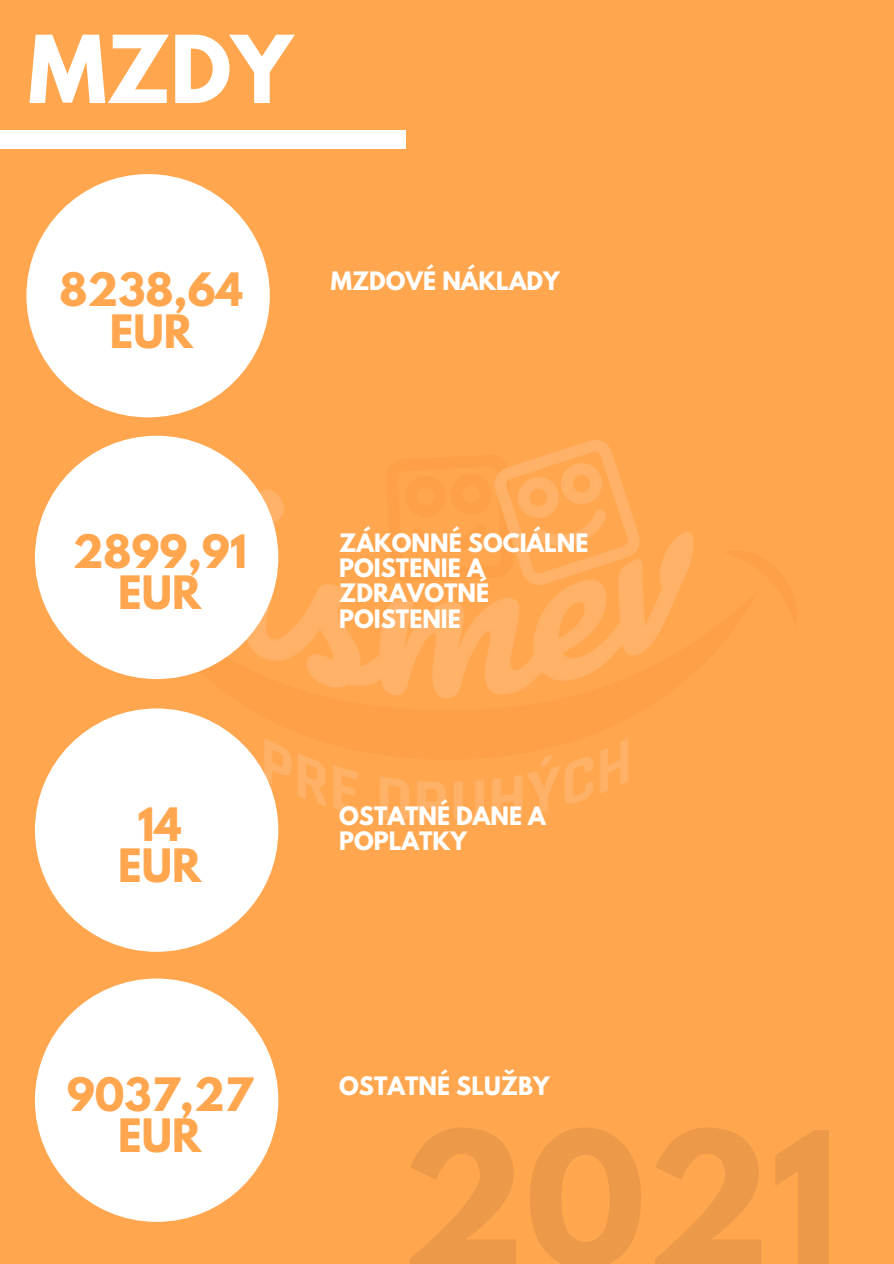
<style>
.page{position:relative;width:894px;height:1264px;background:#fff}
.page>*{position:absolute;margin:0;border:0;box-sizing:border-box;transform-origin:0 0}
.t1{font:700 82.8px "League Spartan";color:#fff}
.t2{font:700 40.8px/41.2px "League Spartan";color:#ffa64f;text-align:center}
.t3{font:700 22.5px/25.2px "League Spartan";color:#fff}
</style>
<div class="page">
<div style="left:0;top:0;width:893px;height:1263px;background:#ffa64f"></div>
<div style="left:0;top:131px;width:405px;height:18px;background:#fff"></div>
<div style="left:26px;top:174px;width:244px;height:243px;background:#fff;border-radius:50%"></div>
<div style="left:35px;top:436px;width:243px;height:243px;background:#fff;border-radius:50%"></div>
<div style="left:35px;top:708px;width:243px;height:243px;background:#fff;border-radius:50%"></div>
<div style="left:35px;top:978px;width:243px;height:243px;background:#fff;border-radius:50%"></div>
<h1 class="t1" style="left:28px;top:28px;width:265px">MZDY</h1>
<h2 class="t2" style="left:60px;top:274px;width:185px">8238,64<br>EUR</h2>
<p class="t3" style="left:330px;top:271px;width:230px">MZDOVÉ NÁKLADY</p>
<h2 class="t2" style="left:73px;top:536px;width:175px">2899,91<br>EUR</h2>
<p class="t3" style="left:339px;top:533px;width:251px">ZÁKONNÉ SOCIÁLNE<br>POISTENIE A<br>ZDRAVOTNÉ<br>POISTENIE</p>
<h2 class="t2" style="left:118px;top:808px;width:85px">14<br>EUR</h2>
<p class="t3" style="left:339px;top:806px;width:208px">OSTATNÉ DANE A<br>POPLATKY</p>
<h2 class="t2" style="left:67px;top:1078px;width:187px">9037,27<br>EUR</h2>
<p class="t3" style="left:339px;top:1075px;width:212px">OSTATNÉ SLUŽBY</p>
</div>
